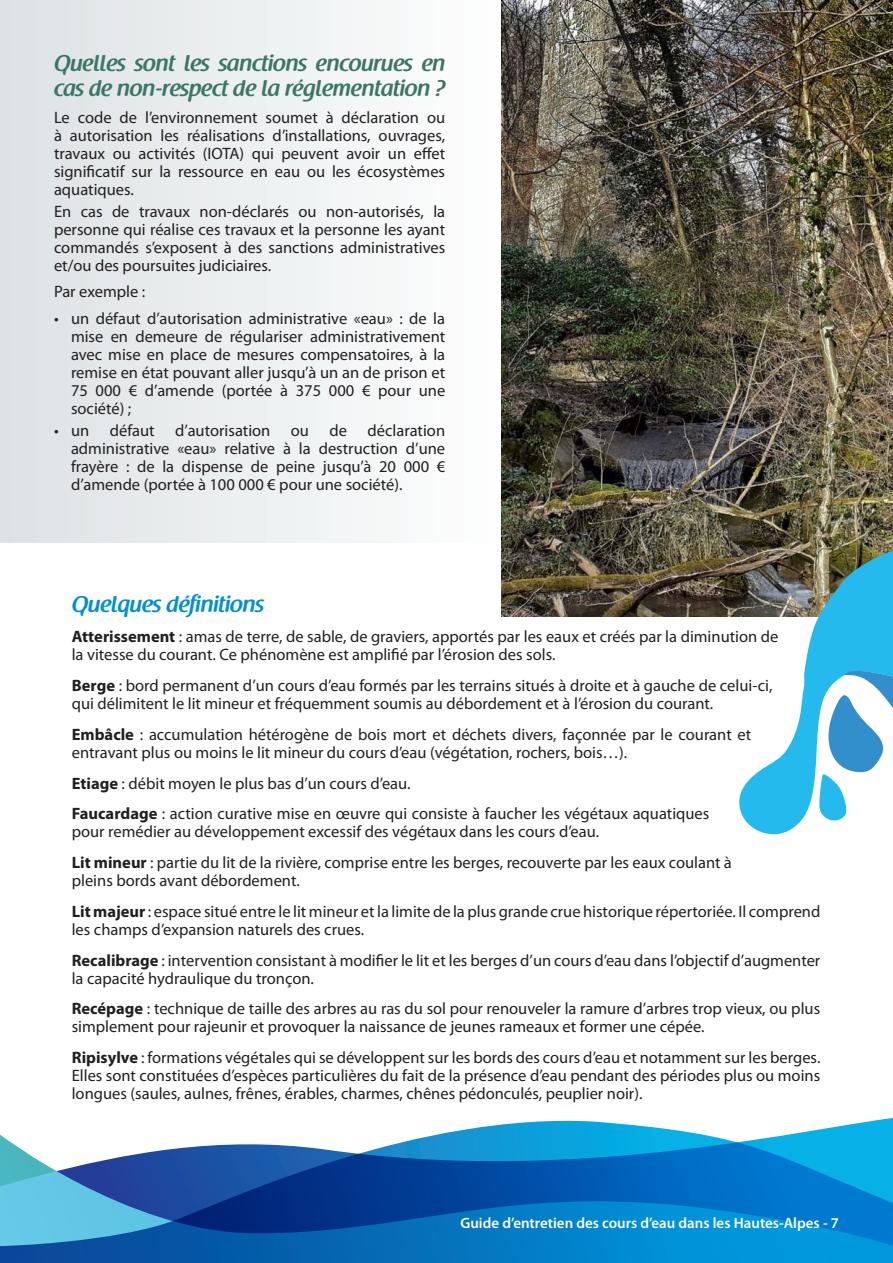
<style>
.page{position:relative;width:893px;height:1263px;background:#fff}
.page>*{position:absolute;margin:0;border:0;box-sizing:border-box;transform-origin:0 0}
.t1{font:600 22.5px/25.5px "Raspoutine";color:#3c7667}
.t2{font:600 22.5px "Raspoutine";color:#008fd5}
.t3{font:16.5px/18px "Myriad Pro";color:#231f20}
.t4{font:600 15px "Myriad Pro";color:#fff}
.s1{font-weight:700}
</style>
<div class="page">
<svg style="left:0;top:1119px;width:893px;height:144px;background:#2f87c6"></svg>
<img style="left:502px;top:0;width:391px;height:617px">
<div style="left:0;top:0;width:502px;height:542px;background:linear-gradient(to right,#dde2e4,#fdfefe)"></div>
<svg style="left:736px;top:540px;width:157px;height:295px"></svg>
<svg style="left:821px;top:642px;width:72px;height:131px"></svg>
<h1 class="t1" style="left:54px;top:51px;width:393px">Quelles sont les sanctions encourues en cas de non-respect de la réglementation ?</h1>
<p class="t3" style="left:54px;top:108px;width:393px;text-align:justify">Le code de l’environnement soumet à déclaration ou à autorisation les réalisations d’installations, ouvrages, travaux ou activités (IOTA) qui peuvent avoir un effet significatif sur la ressource en eau ou les écosystèmes aquatiques.</p>
<p class="t3" style="left:54px;top:202px;width:393px;text-align:justify">En cas de travaux non-déclarés ou non-autorisés, la personne qui réalise ces travaux et la personne les ayant commandés s’exposent à des sanctions administratives et/ou des poursuites judiciaires.</p>
<p class="t3" style="left:54px;top:282px;width:93px">Par exemple :</p>
<p class="t3" style="left:71px;top:309px;width:376px;text-align:justify;text-indent:-17px">• un défaut d’autorisation administrative «eau» : de la mise en demeure de régulariser administrativement avec mise en place de mesures compensatoires, à la remise en état pouvant aller jusqu’à un an de prison et 75 000 € d’amende (portée à 375 000 € pour une société) ;</p>
<p class="t3" style="left:71px;top:421px;width:376px;text-align:justify;text-indent:-17px">• un défaut d’autorisation ou de déclaration administrative «eau» relative à la destruction d’une frayère : de la dispense de peine jusqu’à 20 000 € d’amende (portée à 100 000 € pour une société).</p>
<h1 class="t2" style="left:72px;top:591px;width:194px">Quelques définitions</h1>
<p class="t3" style="left:72px;top:627px;width:708px"><span class="s1">Atterissement</span> : amas de terre, de sable, de graviers, apportés par les eaux et créés par la diminution de la vitesse du courant. Ce phénomène est amplifié par l’érosion des sols.</p>
<p class="t3" style="left:72px;top:676px;width:702px"><span class="s1">Berge</span> : bord permanent d’un cours d’eau formés par les terrains situés à droite et à gauche de celui-ci, qui délimitent le lit mineur et fréquemment soumis au débordement et à l’érosion du courant.</p>
<p class="t3" style="left:72px;top:725px;width:681px"><span class="s1">Embâcle</span> : accumulation hétérogène de bois mort et déchets divers, façonnée par le courant et entravant plus ou moins le lit mineur du cours d’eau (végétation, rochers, bois…).</p>
<p class="t3" style="left:72px;top:767px;width:639px;line-height:30.8px"><span class="s1">Etiage</span> : débit moyen le plus bas d’un cours d’eau.<br><span class="s1">Faucardage</span> : action curative mise en œuvre qui consiste à faucher les végétaux aquatiques</p>
<p class="t3" style="left:72px;top:816px;width:662px;line-height:30.8px">pour remédier au développement excessif des végétaux dans les cours d’eau.<br><span class="s1">Lit mineur</span> : partie du lit de la rivière, comprise entre les berges, recouverte par les eaux coulant à</p>
<p class="t3" style="left:72px;top:865px;width:750px;line-height:30.8px">pleins bords avant débordement.<br><span class="s1">Lit majeur</span> : espace situé entre le lit mineur et la limite de la plus grande crue historique répertoriée. Il comprend</p>
<p class="t3" style="left:72px;top:914px;width:750px;line-height:30.8px">les champs d’expansion naturels des crues.<br><span class="s1">Recalibrage</span> : intervention consistant à modifier le lit et les berges d’un cours d’eau dans l’objectif d’augmenter</p>
<p class="t3" style="left:72px;top:962px;width:750px;line-height:30.8px">la capacité hydraulique du tronçon.<br><span class="s1">Recépage</span> : technique de taille des arbres au ras du sol pour renouveler la ramure d’arbres trop vieux, ou plus</p>
<p class="t3" style="left:72px;top:1011px;width:750px;line-height:30.8px">simplement pour rajeunir et provoquer la naissance de jeunes rameaux et former une cépée.<br><span class="s1">Ripisylve</span> : formations végétales qui se développent sur les bords des cours d’eau et notamment sur les berges.</p>
<p class="t3" style="left:72px;top:1066px;width:750px">Elles sont constituées d’espèces particulières du fait de la présence d’eau pendant des périodes plus ou moins longues (saules, aulnes, frênes, érables, charmes, chênes pédonculés, peuplier noir).</p>
<p class="t4" style="left:460px;top:1213px;width:380px">Guide d’entretien des cours d’eau dans les Hautes-Alpes - 7</p>
</div>
